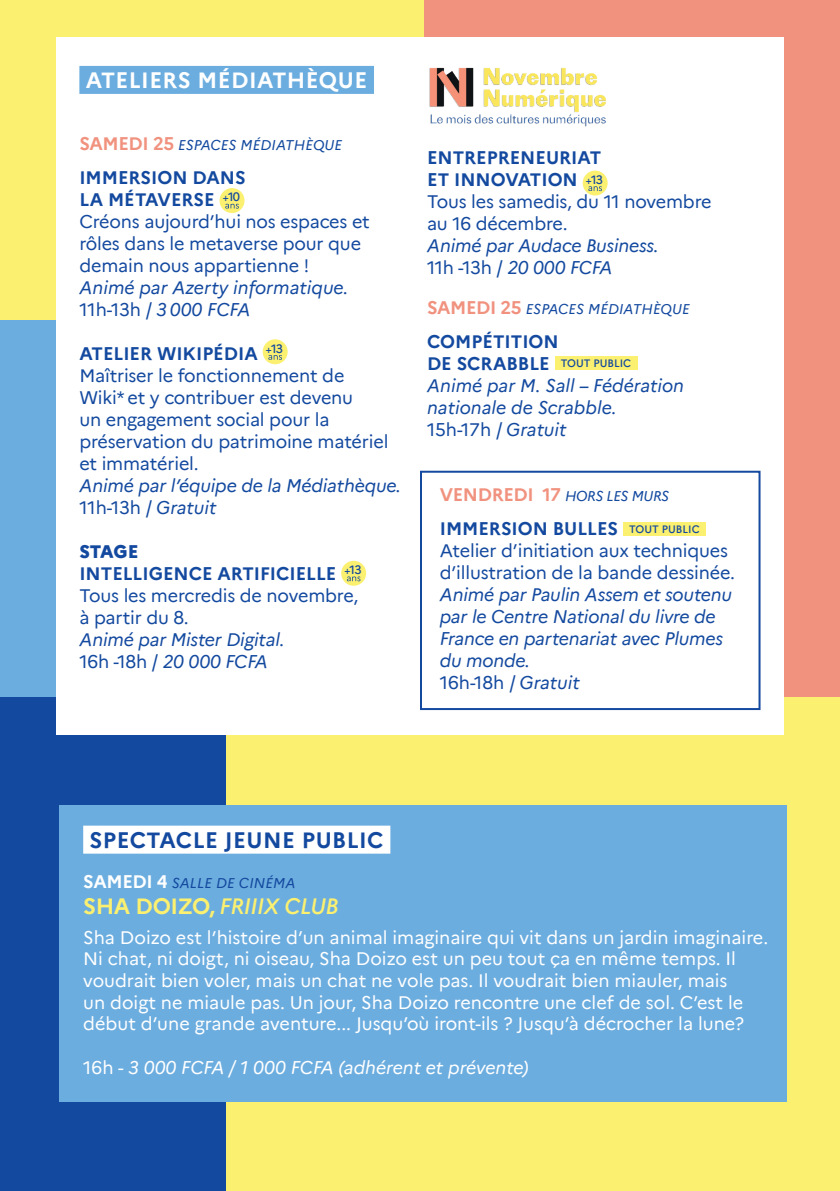
<style>
.page{position:relative;width:840px;height:1191px;background:#fff}
.page>*{position:absolute;margin:0;border:0;box-sizing:border-box;transform-origin:0 0}
.t1{font:700 22px "Marianne";letter-spacing:.02em;color:#13499f}
.t2{font:700 22px "Marianne";letter-spacing:.02em;color:#fff}
.t3{font:italic 500 22px "Marianne";letter-spacing:-.02em;color:#fbf070}
.t4{font:18px/22px "Marianne";letter-spacing:-.01em;color:#13499f}
.t5{font:italic 18px/22px "Marianne";letter-spacing:-.01em;color:#13499f}
.t6{font:18px/21.6px "Marianne";color:#fff}
.t7{font:italic 18px "Marianne";color:#fff}
.t8{font:italic 14px "Marianne";letter-spacing:.01em;color:#13499f}
.t9{font:italic 14px "Marianne";letter-spacing:-.02em;color:#13499f}
.s1{font-weight:700;font-style:normal;font-size:18px;color:#f1927f}
.s2{font-weight:700}
.s3{font-style:normal}
.s4{font-weight:800}
.s5{font-weight:500;font-size:10px}
.s6{font-weight:500;font-size:12px}
.s7{font-weight:700;font-style:normal}
.s8{font-weight:500;font-style:normal;font-size:10.6px}
.s9{font-weight:500;font-size:10.6px}
.s10{font-weight:700;font-style:normal;font-size:18px;color:#fff}
</style>
<div class="page">
<div style="left:0;top:696px;width:225px;height:495px;background:#13499f"></div>
<div style="left:226px;top:696px;width:468px;height:495px;background:#fbf070"></div>
<div style="left:684px;top:696px;width:155px;height:495px;background:#fbf070"></div>
<div style="left:0;top:320px;width:415px;height:376px;background:#6caddf"></div>
<div style="left:415px;top:0;width:424px;height:696px;background:#f1927f"></div>
<div style="left:0;top:0;width:423px;height:319px;background:#fbf070"></div>
<div style="left:56px;top:37px;width:727px;height:698px;background:#fff"></div>
<div style="left:79px;top:66px;width:295px;height:28px;background:#6caddf"></div>
<div style="left:219px;top:188px;width:25px;height:25px;background:#fbf070;border-radius:50%"></div>
<svg style="left:225px;top:204px;width:14px;height:5px"></svg>
<div style="left:262px;top:339px;width:25px;height:25px;background:#fbf070;border-radius:50%"></div>
<svg style="left:268px;top:355px;width:14px;height:5px"></svg>
<div style="left:341px;top:561px;width:25px;height:25px;background:#fbf070;border-radius:50%"></div>
<svg style="left:347px;top:576px;width:13px;height:5px"></svg>
<div style="left:582px;top:171px;width:25px;height:24px;background:#fbf070;border-radius:50%"></div>
<svg style="left:588px;top:186px;width:13px;height:5px"></svg>
<div style="left:554px;top:356px;width:83px;height:14px;background:#fbf070"></div>
<img style="left:429px;top:67px;width:177px;height:60px">
<div style="left:60px;top:805px;width:726px;height:297px;background:#6caddf"></div>
<div style="left:83px;top:825px;width:307px;height:28px;background:#fff"></div>
<div style="left:622px;top:522px;width:83px;height:13px;background:#fbf070"></div>
<div style="left:420px;top:471px;width:340px;height:239px;border:2px solid #13499f"></div>
<p class="t2" style="left:86px;top:63px;width:283px">ATELIERS MÉDIATHÈQUE</p>
<p class="t8" style="left:79px;top:134px;width:264px"><span class="s1">SAMEDI 25</span> ESPACES MÉDIATHÈQUE</p>
<p class="t4" style="left:79px;top:165px;width:292px"><span class="s2">IMMERSION DANS<br>LA MÉTAVERSE</span> <sup>+</sup><sup>10<br></sup>Créons aujourd’hui nos espaces et rôles dans le metaverse pour que demain nous appartienne !</p>
<p class="t5" style="left:79px;top:275px;width:270px">Animé par Azerty informatique.<br><span class="s3">11h-13h /</span> 3 000 FCFA</p>
<p class="t4" style="left:79px;top:341px;width:310px"><span class="s2">ATELIER WIKIPÉDIA</span> <sup>+</sup><sup>13<br></sup>Maîtriser le fonctionnement de<br>Wiki* et y contribuer est devenu<br>un engagement social pour la préservation du patrimoine matériel et immatériel.</p>
<p class="t5" style="left:79px;top:473px;width:323px">Animé par l’équipe de la Médiathèque.<br><span class="s3">11h-13h /</span> Gratuit</p>
<p class="t4" style="left:79px;top:539px;width:283px"><span class="s4">STAGE<br></span><span class="s2">INTELLIGENCE ARTIFICIELLE</span> <sup>+</sup><sup>13<br></sup>Tous les mercredis de novembre, à partir du 8.</p>
<p class="t5" style="left:79px;top:627px;width:207px">Animé par Mister Digital.<br><span class="s3">16h -18h /</span> 20 000 FCFA</p>
<p class="t4" style="left:427px;top:145px;width:286px"><span class="s2">ENTREPRENEURIAT<br>ET INNOVATION</span> <span class="s5">+</span><span class="s6">13<br></span>Tous les samedis, du 11 novembre au 16 décembre.</p>
<p class="t5" style="left:427px;top:233px;width:233px">Animé par Audace Business.<br><span class="s3">11h -13h /</span> 20 000 FCFA</p>
<p class="t8" style="left:427px;top:298px;width:264px"><span class="s1">SAMEDI 25</span> ESPACES MÉDIATHÈQUE</p>
<p class="t5" style="left:427px;top:329px;width:258px"><span class="s7">COMPÉTITION<br>DE SCRABBLE</span> <span class="s8">TOUT PUBLIC<br></span>Animé par M. Sall – Fédération nationale de Scrabble.<br><span class="s3">15h-17h /</span> Gratuit</p>
<p class="t9" style="left:439px;top:485px;width:231px"><span class="s1">VENDREDI 17</span> HORS LES MURS</p>
<p class="t4" style="left:439px;top:516px;width:297px"><span class="s2">IMMERSION BULLES</span> <span class="s9">TOUT PUBLIC<br></span>Atelier d’initiation aux techniques d’illustration de la bande dessinée.</p>
<p class="t5" style="left:439px;top:582px;width:293px">Animé par Paulin Assem et soutenu par le Centre National du livre de<br>France en partenariat avec Plumes du monde.<br><span class="s3">16h-18h /</span> Gratuit</p>
<p class="t1" style="left:89px;top:822px;width:295px">SPECTACLE JEUNE PUBLIC</p>
<p class="t8" style="left:83px;top:872px;width:213px"><span class="s10">SAMEDI 4</span> SALLE DE CINÉMA</p>
<p class="t3" style="left:83px;top:888px;width:257px"><span class="s7">SHA DOIZO,</span> FRIIIX CLUB</p>
<p class="t6" style="left:83px;top:925px;width:686px">Sha Doizo est l’histoire d’un animal imaginaire qui vit dans un jardin imaginaire.<br>Ni chat, ni doigt, ni oiseau, Sha Doizo est un peu tout ça en même temps. Il voudrait bien voler, mais un chat ne vole pas. Il voudrait bien miauler, mais<br>un doigt ne miaule pas. Un jour, Sha Doizo rencontre une clef de sol. C’est le début d’une grande aventure... Jusqu’où iront-ils ? Jusqu’à décrocher la lune?</p>
<p class="t7" style="left:83px;top:1053px;width:446px"><span class="s3">16h -</span> 3 000 FCFA / 1 000 FCFA (adhérent et prévente)</p>
</div>
